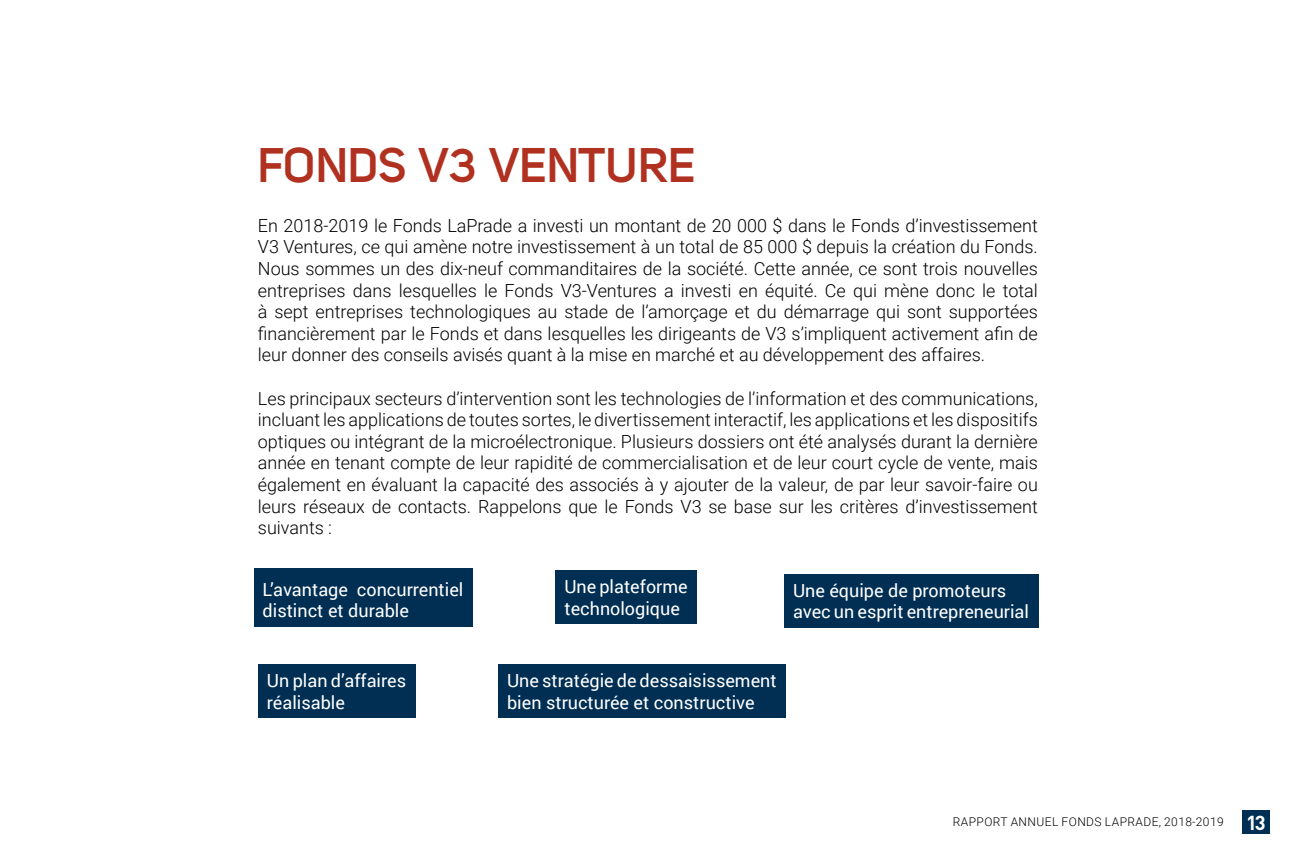
<style>
.page{position:relative;width:1296px;height:864px;background:#fff}
.page>*{position:absolute;margin:0;border:0;box-sizing:border-box;transform-origin:0 0}
.t1{font:700 48px "Uni Sans Semi";color:#b13121}
.t2{font:300 18px/21.6px "Roboto";color:#000;text-align:justify}
.t3{font:18px/21.6px "Roboto";color:#fff}
.t4{font:300 12px "Roboto";letter-spacing:.035em;color:#000}
.s1{font-family:"DIN Pro";font-weight:700;font-size:20px;color:#fff}
</style>
<div class="page">
<div style="left:1242px;top:810px;width:28px;height:24px;background:#002f53"></div>
<div style="left:254px;top:568px;width:218px;height:58px;background:#002f53"></div>
<div style="left:258px;top:665px;width:157px;height:53px;background:#002f53"></div>
<div style="left:498px;top:665px;width:288px;height:53px;background:#002f53"></div>
<div style="left:555px;top:571px;width:142px;height:53px;background:#002f53"></div>
<div style="left:784px;top:574px;width:254px;height:53px;background:#002f53"></div>
<h1 class="t1" style="left:258px;top:137px;width:439px">FONDS V3 VENTURE</h1>
<p class="t2" style="left:258px;top:214px;width:782px">En 2018-2019 le Fonds LaPrade a investi un montant de 20 000 $ dans le Fonds d’investissement V3 Ventures, ce qui amène notre investissement à un total de 85 000 $ depuis la création du Fonds.<br>Nous sommes un des dix-neuf commanditaires de la société. Cette année, ce sont trois nouvelles entreprises dans lesquelles le Fonds V3-Ventures a investi en équité. Ce qui mène donc le total à sept entreprises technologiques au stade de l’amorçage et du démarrage qui sont supportées financièrement par le Fonds et dans lesquelles les dirigeants de V3 s’impliquent activement afin de leur donner des conseils avisés quant à la mise en marché et au développement des affaires.</p>
<p class="t2" style="left:258px;top:387px;width:782px">Les principaux secteurs d’intervention sont les technologies de l’information et des communications, incluant les applications de toutes sortes, le divertissement interactif, les applications et les dispositifs optiques ou intégrant de la microélectronique. Plusieurs dossiers ont été analysés durant la dernière année en tenant compte de leur rapidité de commercialisation et de leur court cycle de vente, mais également en évaluant la capacité des associés à y ajouter de la valeur, de par leur savoir-faire ou leurs réseaux de contacts. Rappelons que le Fonds V3 se base sur les critères d’investissement suivants :</p>
<p class="t3" style="left:263px;top:578px;width:202px">L’avantage concurrentiel distinct et durable</p>
<p class="t3" style="left:564px;top:575px;width:125px">Une plateforme technologique</p>
<p class="t3" style="left:793px;top:579px;width:238px">Une équipe de promoteurs avec un esprit entrepreneurial</p>
<p class="t3" style="left:267px;top:670px;width:141px">Un plan d’affaires réalisable</p>
<p class="t3" style="left:507px;top:670px;width:271px">Une stratégie de dessaisissement bien structurée et constructive</p>
<p class="t4" style="left:953px;top:814px;width:314px">RAPPORT ANNUEL FONDS LAPRADE, 2018-2019 <span class="s1">13</span></p>
</div>
